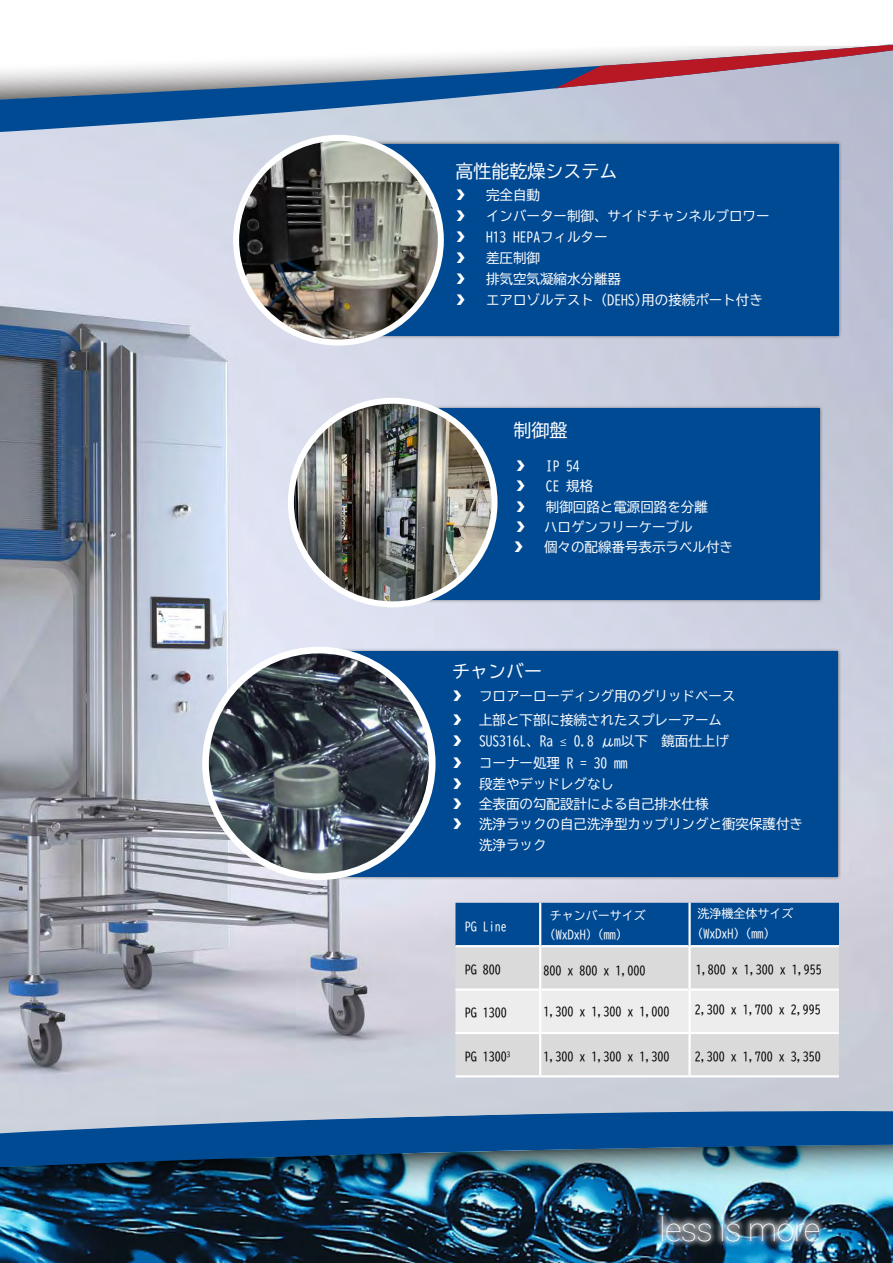
<style>
.page{position:relative;width:893px;height:1263px;background:#fff}
.page>*{position:absolute;margin:0;border:0;box-sizing:border-box;transform-origin:0 0}
.t1{font:100 33px "Roboto";letter-spacing:-.025em;color:#fff}
.t2{font:18px "BIZUD Gothic";color:#fff}
.t3{font:13.5px/20.4px "BIZUD Gothic";color:#fff}
.t4{font:13.5px "Glyphter";color:#fff}
.t5{font:12px "BIZUD Gothic";color:#000}
.t6{font:12px/18.6px "BIZUD Gothic";color:#fff}
.t7{font:700 10.5px "Khmer UI";color:#fff}
.s1{font-family:"Glyphter"}
.s2{font-family:"Roboto";font-weight:300}
</style>
<div class="page">
<img style="left:0;top:1233px;width:893px;height:30px">
<img style="left:0;top:167px;width:893px;height:937px">
<img style="left:0;top:1104px;width:893px;height:129px">
<svg style="left:0;top:53px;width:893px;height:114px;background:#a3b4cc"></svg>
<svg style="left:556px;top:46px;width:337px;height:42px;background:#bc95a3"></svg>
<div style="left:364px;top:140px;width:479px;height:199px;background:#000;opacity:.5"></div>
<div style="left:368px;top:144px;width:471px;height:191px;background:#004a94"></div>
<div style="left:335px;top:648px;width:506px;height:233px;background:#000;opacity:.5"></div>
<div style="left:338px;top:651px;width:500px;height:226px;background:#004a94"></div>
<div style="left:372px;top:405px;width:451px;height:198px;background:#000;opacity:.5"></div>
<div style="left:376px;top:408px;width:443px;height:192px;background:#004a94"></div>
<img style="left:291px;top:401px;width:203px;height:203px">
<div style="left:288px;top:398px;width:209px;height:209px;border:6px solid #fff;border-radius:50%"></div>
<img style="left:236px;top:138px;width:205px;height:205px;border-radius:102px">
<div style="left:233px;top:135px;width:211px;height:211px;border:6px solid #fff;border-radius:50%"></div>
<img style="left:206px;top:650px;width:226px;height:227px;border-radius:113px">
<div style="left:202px;top:647px;width:234px;height:233px;border:7px solid #fff;border-radius:50%"></div>
<div style="left:455px;top:903px;width:384px;height:42px;background:#004a94"></div>
<div style="left:455px;top:947px;width:384px;height:128px;background:#dadada"></div>
<div style="left:455px;top:991px;width:384px;height:41px;background:#ededed"></div>
<hr style="left:455px;top:988px;width:84px;height:3px;background:#fff">
<hr style="left:541px;top:988px;width:147px;height:3px;background:#fff">
<hr style="left:691px;top:988px;width:148px;height:3px;background:#fff">
<hr style="left:455px;top:1075px;width:85px;height:2px;background:#fff">
<hr style="left:540px;top:1075px;width:150px;height:2px;background:#fff">
<hr style="left:690px;top:1075px;width:149px;height:2px;background:#fff">
<hr style="left:455px;top:945px;width:84px;height:2px;background:#fff">
<hr style="left:541px;top:945px;width:147px;height:2px;background:#fff">
<hr style="left:691px;top:945px;width:148px;height:2px;background:#fff">
<hr style="left:455px;top:1032px;width:85px;height:2px;background:#fff">
<hr style="left:540px;top:1032px;width:150px;height:2px;background:#fff">
<hr style="left:690px;top:1032px;width:149px;height:2px;background:#fff">
<hr style="left:539px;top:903px;width:2px;height:43px;background:#fff">
<hr style="left:688px;top:903px;width:3px;height:43px;background:#fff">
<hr style="left:539px;top:946px;width:2px;height:43px;background:#fff">
<hr style="left:688px;top:946px;width:3px;height:43px;background:#fff">
<hr style="left:539px;top:989px;width:2px;height:43px;background:#fff">
<hr style="left:688px;top:989px;width:3px;height:43px;background:#fff">
<hr style="left:539px;top:1034px;width:2px;height:41px;background:#fff">
<hr style="left:688px;top:1034px;width:3px;height:41px;background:#fff">
<div style="left:654px;top:1209px;width:172px;height:40px;background:#fff;opacity:.75"></div>
<h2 class="t2" style="left:456px;top:162px;width:163px">高性能乾燥システム</h2>
<p class="t4" style="left:456px;top:188px;width:15px">d</p>
<p class="t3" style="left:486px;top:185px;width:55px">完全自動</p>
<p class="t4" style="left:456px;top:209px;width:15px">d</p>
<p class="t3" style="left:486px;top:206px;width:285px">インバーター制御、サイドチャンネルブロワー</p>
<p class="t4" style="left:456px;top:229px;width:15px">d</p>
<p class="t3" style="left:486px;top:227px;width:123px">H13 HEPAフィルター</p>
<p class="t4" style="left:456px;top:251px;width:15px">d</p>
<p class="t3" style="left:486px;top:248px;width:55px">差圧制御</p>
<p class="t4" style="left:456px;top:272px;width:15px">d</p>
<p class="t3" style="left:486px;top:269px;width:136px">排気空気凝縮水分離器</p>
<p class="t4" style="left:456px;top:293px;width:15px">d</p>
<p class="t3" style="left:486px;top:290px;width:278px">エアロゾルテスト (DEHS)用の接続ポート付き</p>
<h2 class="t2" style="left:513px;top:421px;width:55px">制御盤</h2>
<p class="t4" style="left:515px;top:458px;width:15px">d</p>
<p class="t3" style="left:546px;top:455px;width:35px">IP 54</p>
<p class="t4" style="left:515px;top:479px;width:15px">d</p>
<p class="t3" style="left:546px;top:476px;width:49px">CE 規格</p>
<p class="t4" style="left:515px;top:499px;width:15px">d</p>
<p class="t3" style="left:515px;top:496px;width:194px;text-indent:30px">制御回路と電源回路を分離<span class="s1">d</span> ハロゲンフリーケーブル</p>
<p class="t4" style="left:513px;top:540px;width:15px">d</p>
<p class="t3" style="left:544px;top:537px;width:191px">個々の配線番号表示ラベル付き</p>
<h2 class="t2" style="left:452px;top:662px;width:91px">チャンバー</h2>
<p class="t3" style="left:452px;top:684px;width:285px;line-height:23.9px"><span class="s1">d</span> フロアーローディング用のグリッドベース<span class="s1">d</span> 上部と下部に接続されたスプレーアーム</p>
<p class="t3" style="left:452px;top:730px;width:278px;line-height:22px"><span class="s1">d</span> SUS316L、Ra <span class="s2">≤</span> 0.8 μm以下　鏡面仕上げ<span class="s1">d</span> コーナー処理 R = 30 mm</p>
<p class="t3" style="left:452px;top:773px;width:352px"><span class="s1">d</span> 段差やデッドレグなし<br><span class="s1">d</span> 全表面の勾配設計による自己排水仕様<br><span class="s1">d</span> 洗浄ラックの自己洗浄型カップリングと衝突保護付き　　洗浄ラック</p>
<p class="t6" style="left:465px;top:917px;width:43px">PG Line</p>
<p class="t6" style="left:550px;top:906px;width:97px">チャンバーサイズ(WxDxH) (mm)</p>
<p class="t6" style="left:698px;top:904px;width:98px;line-height:19px">洗浄機全体サイズ(WxDxH) (mm)</p>
<p class="t5" style="left:465px;top:963px;width:37px">PG 800</p>
<p class="t5" style="left:465px;top:1007px;width:43px">PG 1300</p>
<p class="t5" style="left:465px;top:1050px;width:47px">PG 1300<sup>3</sup></p>
<p class="t5" style="left:696px;top:963px;width:127px">1,800 x 1,300 x 1,955</p>
<p class="t5" style="left:695px;top:1004px;width:127px">2,300 x 1,700 x 2,995</p>
<p class="t5" style="left:695px;top:1051px;width:127px">2,300 x 1,700 x 3,350</p>
<p class="t5" style="left:544px;top:964px;width:103px">800 x 800 x 1,000</p>
<p class="t5" style="left:544px;top:1005px;width:127px">1,300 x 1,300 x 1,000</p>
<p class="t5" style="left:544px;top:1051px;width:127px">1,300 x 1,300 x 1,300</p>
<h1 class="t1" style="left:659px;top:1206px;width:163px">less is more</h1>
<p class="t7" style="left:721px;top:1220px;width:78px">alphaphoenix |</p>
</div>
